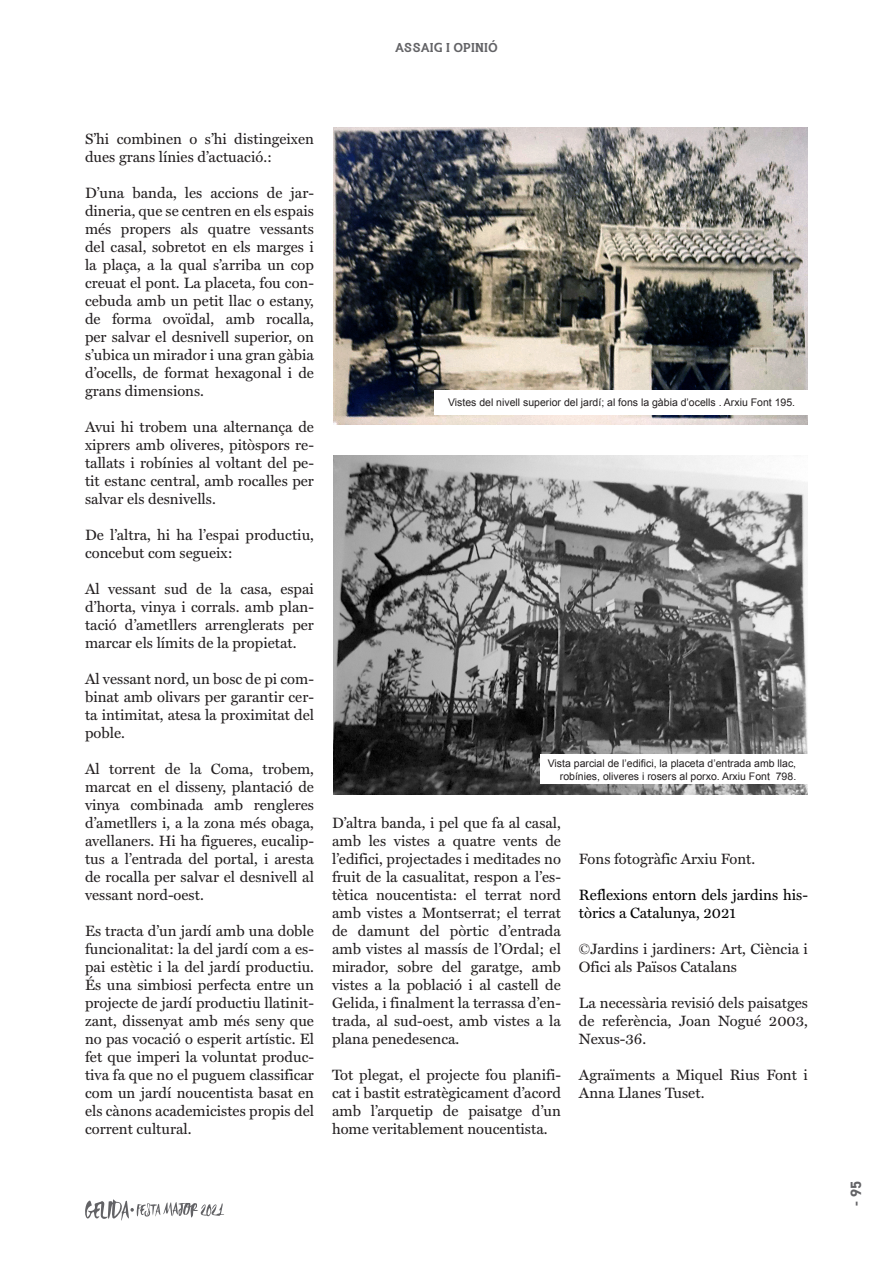
<style>
.page{position:relative;width:893px;height:1263px;background:#fff}
.page>*{position:absolute;margin:0;border:0;box-sizing:border-box;transform-origin:0 0}
.Text_Article{font:15px/18px "Miller Text Roman";color:#231f20;text-align:justify}
.Text_Article-2{font:15px/18px "Miller Text Roman";color:#000}
.t1{font:700 15px "DIN2014";color:#636366}
.t2{font:700 12px "Musket";color:#636366}
.Text_Article-3{font:10.5px/12.6px "Arial";color:#231f20;text-align:right}
.s1{font-family:"Times New Roman"}
</style>
<div class="page">
<svg style="left:85px;top:1199px;width:139px;height:21px"></svg>
<img style="left:333px;top:128px;width:475px;height:297px">
<div style="left:435px;top:390px;width:373px;height:24px;background:#fff"></div>
<img style="left:333px;top:455px;width:475px;height:339px">
<div style="left:541px;top:754px;width:268px;height:30px;background:#fff"></div>
<p class="t2" style="left:395px;top:40px;width:104px">ASSAIG I OPINIÓ</p>
<p class="Text_Article" style="left:85px;top:130px;width:230px">S’hi combinen o s’hi distingeixen dues grans línies d’actuació.:</p>
<p class="Text_Article" style="left:85px;top:184px;width:230px">D’una banda, les accions de jar&shy;dineria, que se centren en els espais més propers als quatre vessants del casal, sobretot en els marges i la plaça, a la qual s’arriba un cop creuat el pont. La placeta, fou con&shy;cebuda amb un petit llac o estany, de forma ovoïdal, amb rocalla, per salvar el desnivell superior, on s’ubica un mirador i una gran gàbia d’ocells, de format hexagonal i de grans dimensions.</p>
<p class="Text_Article" style="left:85px;top:418px;width:230px">Avui hi trobem una alternança de xiprers amb oliveres, pitòspors re&shy;tallats i robínies al voltant del pe&shy;tit estanc central, amb rocalles per salvar els desnivells.</p>
<p class="Text_Article" style="left:85px;top:526px;width:230px">De l’altra, hi ha l’espai productiu, concebut com segueix:</p>
<p class="Text_Article" style="left:85px;top:580px;width:230px">Al vessant sud de la casa, espai d’horta, vinya i corrals. amb plan&shy;tació d’ametllers arrenglerats per marcar els límits de la propietat.</p>
<p class="Text_Article" style="left:85px;top:670px;width:230px">Al vessant nord, un bosc de pi com&shy;binat amb olivars per garantir cer&shy;ta intimitat, atesa la proximitat del poble.</p>
<p class="Text_Article" style="left:85px;top:760px;width:230px">Al torrent de la Coma, trobem, marcat en el disseny, plantació de vinya combinada amb rengleres d’ametllers i, a la zona més obaga, avellaners. Hi ha figueres, eucalip&shy;tus a l’entrada del portal, i aresta de rocalla per salvar el desnivell al vessant nord-oest.</p>
<p class="Text_Article" style="left:85px;top:922px;width:230px">Es tracta d’un jardí amb una doble funcionalitat: la del jardí com a es&shy;pai estètic i la del jardí productiu.<br>És una simbiosi perfecta entre un projecte de jardí productiu llatinit&shy;zant, dissenyat amb més seny que no pas vocació o esperit artístic. El fet que imperi la voluntat produc&shy;tiva fa que no el puguem classificar com un jardí noucentista basat en els cànons academicistes propis del corrent cultural.</p>
<p class="Text_Article-3" style="left:448px;top:396px;width:349px">Vistes del nivell superior del jardí; al fons la gàbia d’ocells . Arxiu Font 195.</p>
<p class="Text_Article-3" style="left:548px;top:757px;width:250px">Vista parcial de l’edifici, la placeta d’entrada amb llac, robínies, oliveres i rosers al porxo. Arxiu Font 798.</p>
<p class="Text_Article" style="left:332px;top:814px;width:230px">D’altra banda, i pel que fa al casal, amb les vistes a quatre vents de l’edifici, projectades i meditades no fruit de la casualitat, respon a l’es&shy;tètica noucentista: el terrat nord amb vistes a Montserrat; el terrat de damunt del pòrtic d’entrada amb vistes al massís de l’Ordal; el mirador, sobre del garatge, amb vistes a la població i al castell de Gelida, i finalment la terrassa d’en&shy;trada, al sud-oest, amb vistes a la plana penedesenca.</p>
<p class="Text_Article" style="left:332px;top:1066px;width:230px">Tot plegat, el projecte fou planifi&shy;cat i bastit estratègicament d’acord amb l’arquetip de paisatge d’un home veritablement noucentista.</p>
<p class="Text_Article" style="left:579px;top:850px;width:178px">Fons fotogràfic Arxiu Font.</p>
<p class="Text_Article-2" style="left:579px;top:886px;width:230px">Reflexions entorn dels jardins his&shy;tòrics a Catalunya, 2021</p>
<p class="Text_Article" style="left:579px;top:940px;width:230px"><span class="s1">©</span>Jardins i jardiners: Art, Ciència i<br>Ofici als Països Catalans</p>
<p class="Text_Article" style="left:579px;top:994px;width:230px">La necessària revisió dels paisatges de referència, Joan Nogué 2003, Nexus-36.</p>
<p class="Text_Article" style="left:579px;top:1066px;width:230px">Agraïments a Miquel Rius Font i<br>Anna Llanes Tuset.</p>
<p class="t1" style="left:846px;top:1206px;width:26px;rotate:-90deg">- 95</p>
</div>
